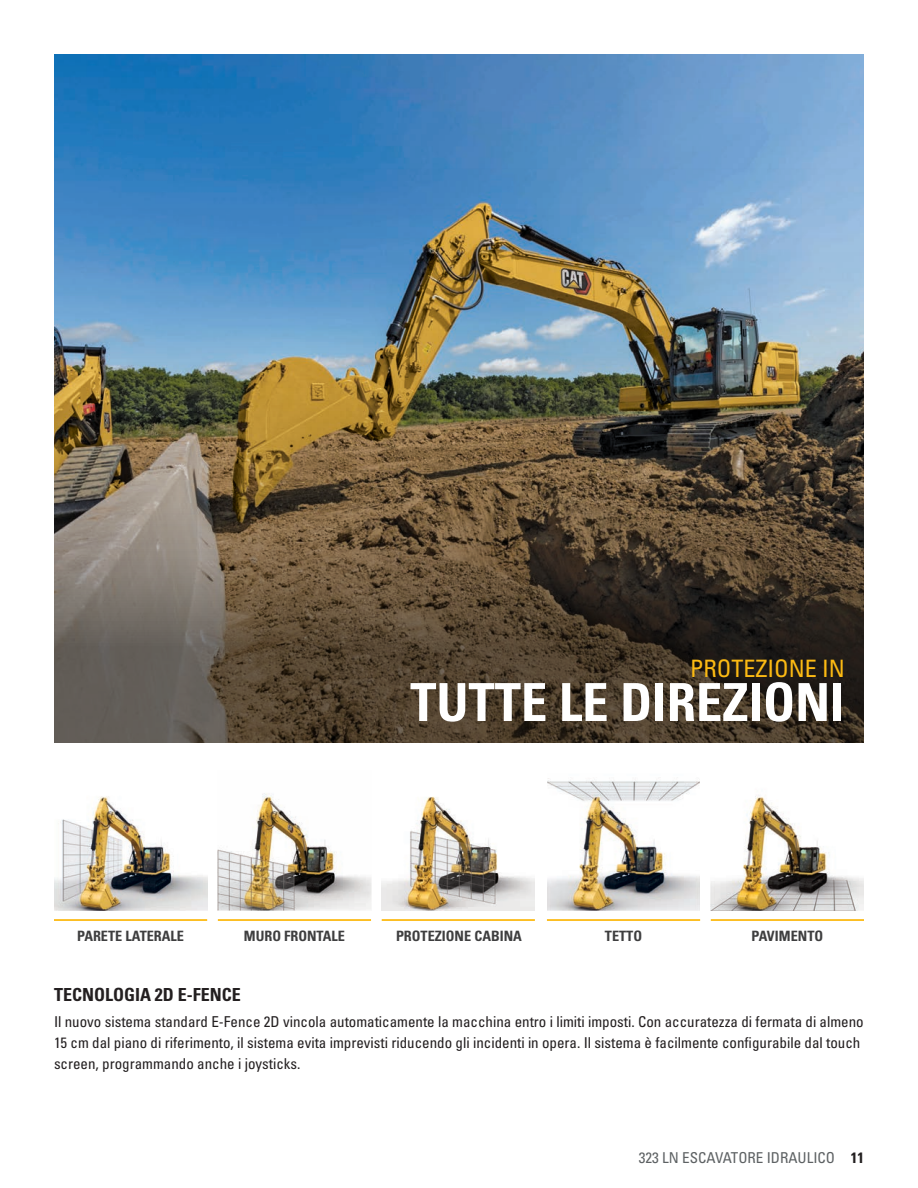
<style>
.page{position:relative;width:918px;height:1188px;background:#fff}
.page>*{position:absolute;margin:0;border:0;box-sizing:border-box;transform-origin:0 0}
.t1{font:52.5px "Univers LTCYR 67 Bold Cond";color:#fff}
.t2{font:condensed 24px "Univers LTCYR 57";color:#fcba13}
.t3{font:18px "Univers LTCYR 67 Bold Cond";color:#231f20}
.t4{font:condensed 15px/21px "Univers LTCYR 57";color:#231f20}
.t5{font:condensed 15px "Univers LTCYR 57";color:#5d6163}
.t6{font:14.25px "Univers LTCYR 67 Bold Cond";color:#3e3e3f}
.s1{font-family:"Univers LTCYR 67 Bold Cond";font-stretch:normal;color:#231f20}
</style>
<div class="page">
<hr style="left:711px;top:919px;width:153px;height:2px;background:#fcba13">
<img style="left:54px;top:54px;width:810px;height:688px">
<hr style="left:54px;top:919px;width:153px;height:2px;background:#fcba13">
<hr style="left:547px;top:919px;width:153px;height:2px;background:#fcba13">
<hr style="left:218px;top:919px;width:153px;height:2px;background:#fcba13">
<hr style="left:382px;top:919px;width:153px;height:2px;background:#fcba13">
<img style="left:54px;top:796px;width:153px;height:114px">
<img style="left:218px;top:793px;width:153px;height:117px">
<img style="left:382px;top:796px;width:153px;height:114px">
<img style="left:547px;top:778px;width:153px;height:132px">
<img style="left:711px;top:795px;width:153px;height:115px">
<h2 class="t2" style="left:690px;top:654px;width:156px">PROTEZIONE IN</h2>
<h1 class="t1" style="left:410px;top:670px;width:436px">TUTTE LE DIREZIONI</h1>
<p class="t6" style="left:77px;top:927px;width:108px">PARETE LATERALE</p>
<p class="t6" style="left:244px;top:927px;width:103px">MURO FRONTALE</p>
<p class="t6" style="left:396px;top:927px;width:127px">PROTEZIONE CABINA</p>
<p class="t6" style="left:605px;top:927px;width:39px">TETTO</p>
<p class="t6" style="left:752px;top:927px;width:73px">PAVIMENTO</p>
<p class="t3" style="left:54px;top:983px;width:188px">TECNOLOGIA 2D E-FENCE</p>
<p class="t4" style="left:54px;top:1011px;width:811px">Il nuovo sistema standard E-Fence 2D vincola automaticamente la macchina entro i limiti imposti. Con accuratezza di fermata di almeno<br>15 cm dal piano di riferimento, il sistema evita imprevisti riducendo gli incidenti in opera. Il sistema è facilmente configurabile dal touch screen, programmando anche i joysticks.</p>
<p class="t5" style="left:639px;top:1148px;width:227px">323 LN ESCAVATORE IDRAULICO <span class="s1">11</span></p>
</div>
